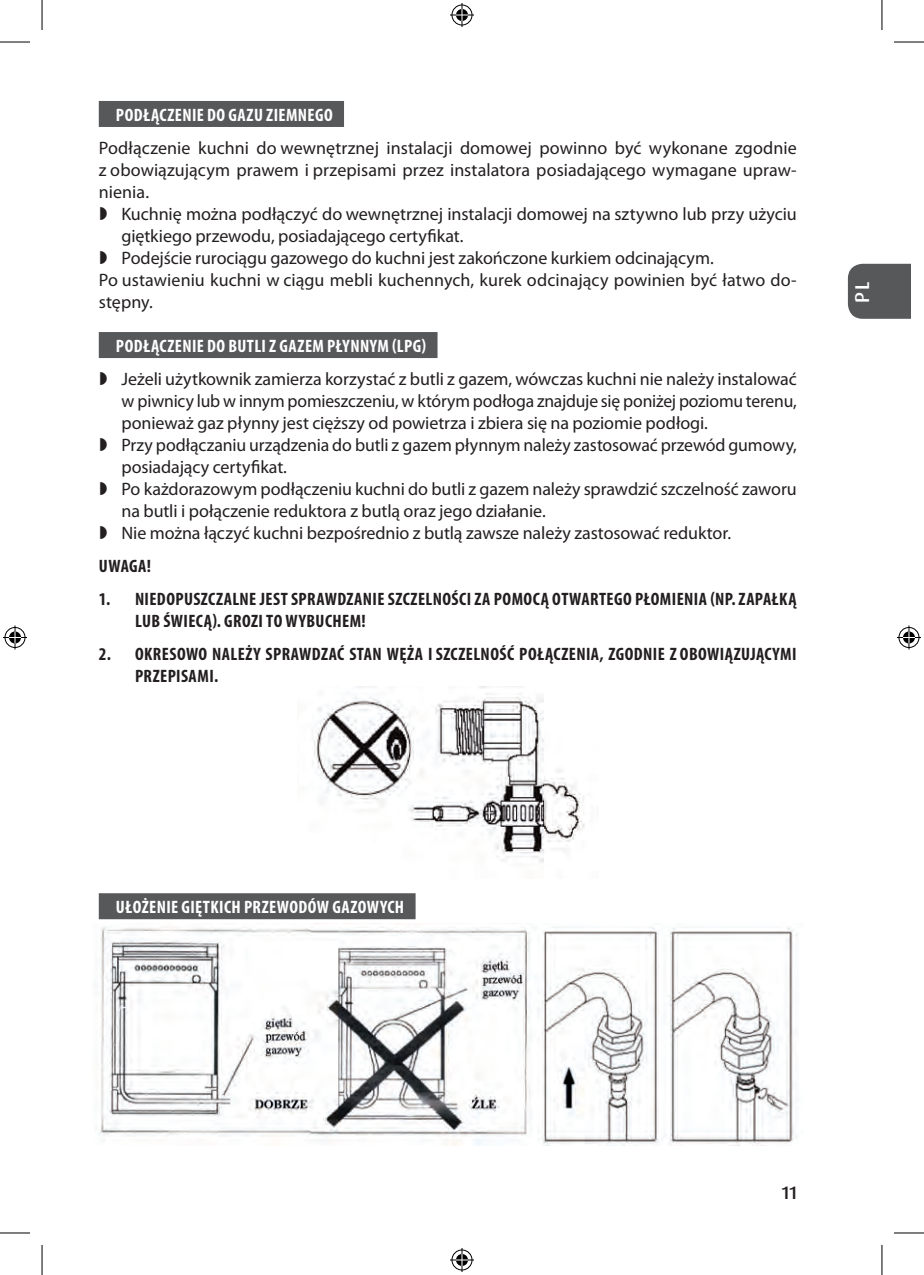
<style>
.page{position:relative;width:924px;height:1275px;background:#fff}
.page>*{position:absolute;margin:0;border:0;box-sizing:border-box;transform-origin:0 0}
.t1{font:500 20px "Dax Pro";color:#fff}
.t2{font:18px/22px "Myriad Pro";letter-spacing:-.005em;color:#231f20;text-align:justify}
.t3{font:700 condensed 18px/22px "Myriad Pro";letter-spacing:.025em;color:#231f20}
.t4{font:700 condensed 18px "Myriad Pro";letter-spacing:.025em;color:#fff}
.t5{font:500 18px "Dax Pro";color:#231f20}
</style>
<div class="page">
<div style="left:847px;top:264px;width:62px;height:55px;background:#57585a"></div>
<div style="left:99px;top:101px;width:245px;height:26px;background:#57585a"></div>
<div style="left:99px;top:332px;width:338px;height:26px;background:#57585a"></div>
<div style="left:99px;top:893px;width:316px;height:26px;background:#57585a"></div>
<img style="left:312px;top:686px;width:273px;height:177px">
<img style="left:99px;top:923px;width:699px;height:222px">
<hr style="left:0;top:42px;width:30px;height:1px;background:#000">
<hr style="left:893px;top:42px;width:30px;height:1px;background:#000">
<hr style="left:0;top:1232px;width:30px;height:1px;background:#000">
<hr style="left:893px;top:1232px;width:30px;height:1px;background:#000">
<hr style="left:42px;top:0;width:1px;height:30px;background:#000">
<hr style="left:42px;top:1245px;width:1px;height:30px;background:#000">
<hr style="left:881px;top:0;width:1px;height:30px;background:#000">
<hr style="left:881px;top:1245px;width:1px;height:30px;background:#000">
<svg style="left:450px;top:3px;width:24px;height:24px"></svg>
<svg style="left:450px;top:1248px;width:24px;height:24px"></svg>
<svg style="left:3px;top:625px;width:24px;height:24px"></svg>
<svg style="left:897px;top:625px;width:23px;height:24px"></svg>
<p class="t4" style="left:116px;top:103px;width:218px">PODŁĄCZENIE DO GAZU ZIEMNEGO</p>
<p class="t2" style="left:99px;top:137px;width:699px">Podłączenie kuchni do wewnętrznej instalacji domowej powinno być wykonane zgodnie z obowiązującym prawem i przepisami przez instalatora posiadającego wymagane upraw&shy;nienia.</p>
<p class="t2" style="left:121px;top:203px;width:676px">Kuchnię można podłączyć do wewnętrznej instalacji domowej na sztywno lub przy użyciu</p>
<p class="t2" style="left:121px;top:225px;width:343px">giętkiego przewodu, posiadającego certyfikat.</p>
<p class="t2" style="left:121px;top:247px;width:593px">Podejście rurociągu gazowego do kuchni jest zakończone kurkiem odcinającym.</p>
<p class="t2" style="left:99px;top:269px;width:699px">Po ustawieniu kuchni w ciągu mebli kuchennych, kurek odcinający powinien być łatwo do-</p>
<p class="t2" style="left:99px;top:291px;width:56px">stępny.</p>
<p class="t4" style="left:116px;top:334px;width:311px">PODŁĄCZENIE DO BUTLI Z GAZEM PŁYNNYM (LPG)</p>
<p class="t2" style="left:121px;top:368px;width:676px;text-align:left">Jeżeli użytkownik zamierza korzystać z butli z gazem, wówczas kuchni nie należy instalować w piwnicy lub w innym pomieszczeniu, w którym podłoga znajduje się poniżej poziomu terenu, ponieważ gaz płynny jest cięższy od powietrza i zbiera się na poziomie podłogi.<br>Przy podłączaniu urządzenia do butli z gazem płynnym należy zastosować przewód gumowy, posiadający certyfikat.<br>Po każdorazowym podłączeniu kuchni do butli z gazem należy sprawdzić szczelność zaworu na butli i połączenie reduktora z butlą oraz jego działanie.<br>Nie można łączyć kuchni bezpośrednio z butlą zawsze należy zastosować reduktor.</p>
<p class="t3" style="left:99px;top:554px;width:53px">UWAGA!</p>
<p class="t3" style="left:135px;top:587px;width:662px;text-indent:-36px">1. NIEDOPUSZCZALNE JEST SPRAWDZANIE SZCZELNOŚCI ZA POMOCĄ OTWARTEGO PŁOMIENIA (NP.ZAPAŁKĄ<br>LUB ŚWIECĄ). GROZI TO WYBUCHEM!</p>
<p class="t3" style="left:135px;top:642px;width:662px;text-indent:-36px">2. OKRESOWO NALEŻY SPRAWDZAĆ STAN WĘŻA ISZCZELNOŚĆ POŁĄCZENIA, ZGODNIE Z OBOWIĄZUJĄCYMI<br>PRZEPISAMI.</p>
<p class="t1" style="left:849px;top:303px;width:23px;rotate:-90deg">PL</p>
<p class="t4" style="left:116px;top:895px;width:289px">UŁOŻENIE GIĘTKICH PRZEWODÓW GAZOWYCH</p>
<p class="t5" style="left:781px;top:1181px;width:17px">11</p>
</div>
